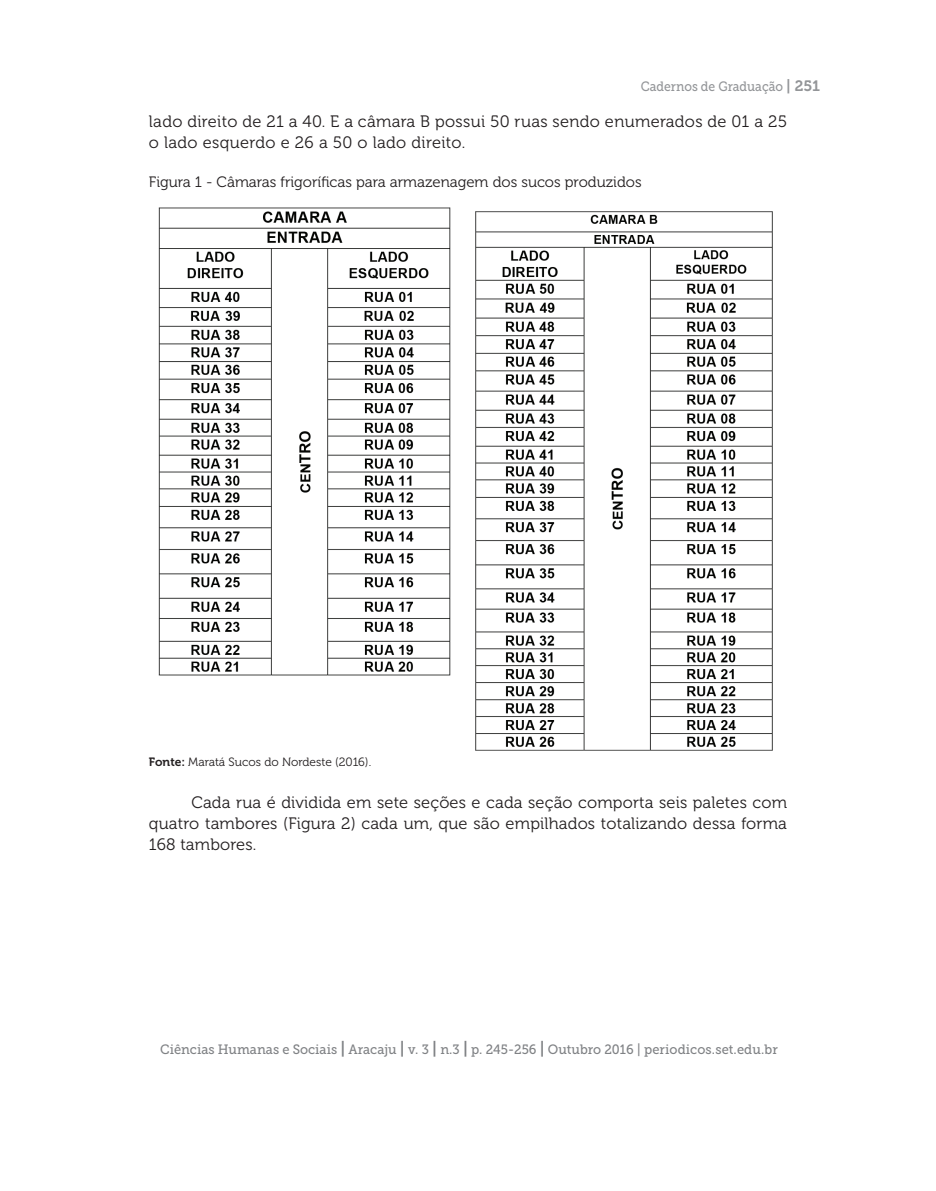
<style>
.page{position:relative;width:936px;height:1191px;background:#fff}
.page>*{position:absolute;margin:0;border:0;box-sizing:border-box;transform-origin:0 0}
.t1{font:16.5px/21px "Museo 300";letter-spacing:.02em;color:#231f20}
.t2{font:15px "Museo 300";color:#231f20}
.t3{font:13.5px "Museo Slab 500";color:#808285;scale:.95 1}
.t4{font:13.5px "Museo Slab 500";color:#939598;scale:.9 1}
.t5{font:12px "Museo 300";color:#231f20}
.s1{font-family:"Museo 700";font-size:15px}
.s2{font-family:"Museo 700"}
.s3{font-family:"Museo 700";font-size:16.5px}
</style>
<div class="page">
<img style="left:158px;top:207px;width:615px;height:544px">
<p class="t4" style="left:640px;top:79px;width:201px">Cadernos de Graduação <span class="s1">| 251</span></p>
<p class="t1" style="left:149px;top:111px;width:639px">lado direito de 21 a 40. E a câmara B possui 50 ruas sendo enumerados de 01 a 25 o lado esquerdo e 26 a 50 o lado direito.</p>
<p class="t2" style="left:149px;top:174px;width:494px">Figura 1 - Câmaras frigoríficas para armazenagem dos sucos produzidos</p>
<p class="t5" style="left:149px;top:755px;width:224px"><span class="s2">Fonte:</span> Maratá Sucos do Nordeste (2016).</p>
<p class="t1" style="left:149px;top:792px;width:639px;text-align:justify;text-indent:43px">Cada rua é dividida em sete seções e cada seção comporta seis paletes com quatro tambores (Figura 2) cada um, que são empilhados totalizando dessa forma 168 tambores.</p>
<p class="t3" style="left:160px;top:1041px;width:651px">Ciências Humanas e Sociais <span class="s3">|</span> Aracaju <span class="s3">|</span> v. 3 <span class="s3">|</span> n.3 <span class="s3">|</span> p. 245-256 <span class="s3">|</span> Outubro 2016 | periodicos.set.edu.br</p>
</div>
